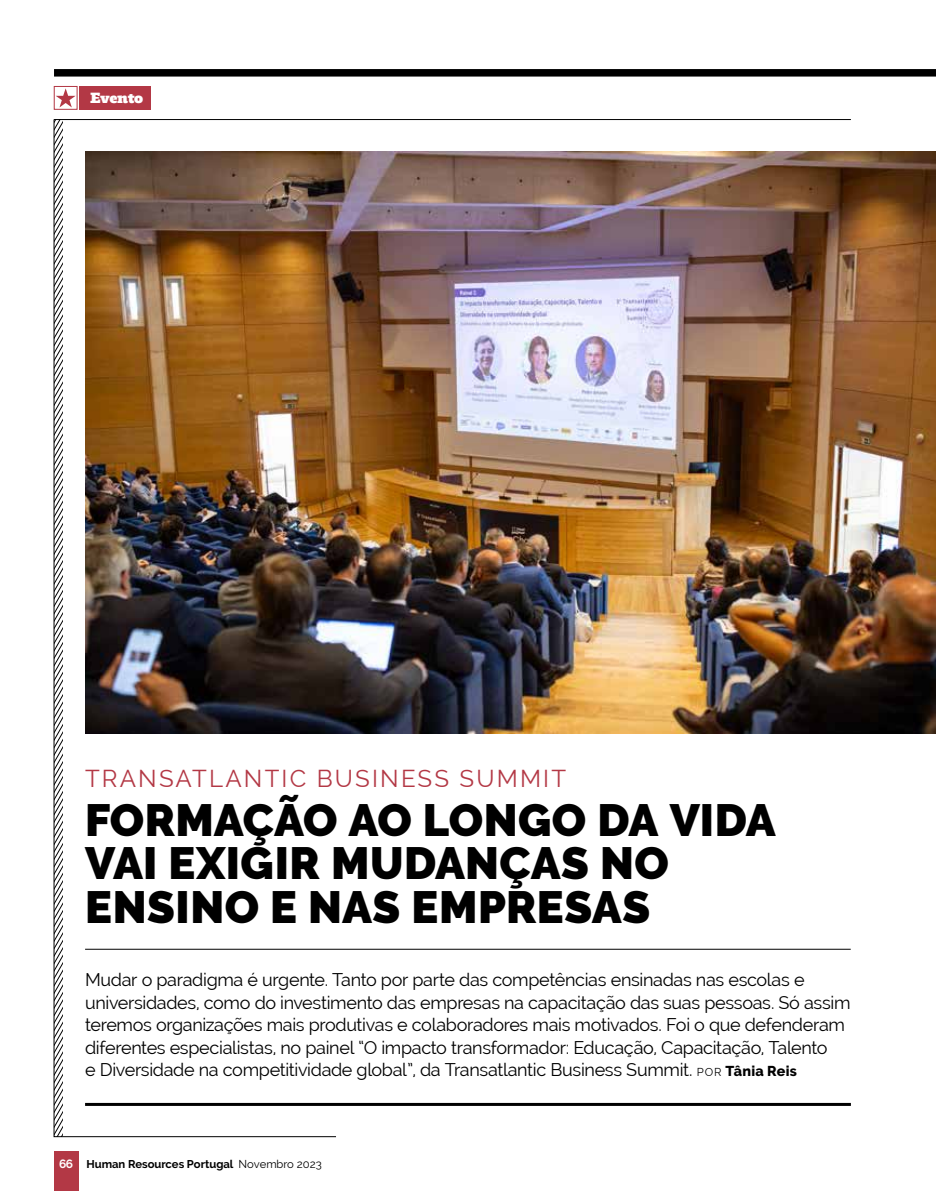
<style>
.page{position:relative;width:936px;height:1191px;background:#fff}
.page>*{position:absolute;margin:0;border:0;box-sizing:border-box;transform-origin:0 0}
.t1{font:900 45px/43.5px "Raleway";letter-spacing:.01em;color:#000}
.t2{font:24px "Raleway";letter-spacing:.09em;color:#b33845}
.t3{font:18px/22.5px "Raleway";letter-spacing:-.02em;color:#000}
.t4{font:700 15px "Regime";letter-spacing:-.025em;color:#fff}
.t5{font:700 11.25px "Raleway";color:#000}
.s1{font-size:11.25px}
.s2{font-weight:800;font-size:14.25px}
.s3{font-size:12px;color:#fff}
.s4{font-weight:400}
</style>
<div class="page">
<div style="left:54px;top:1151px;width:25px;height:40px;background:#b33845"></div>
<svg style="left:53px;top:119px;width:283px;height:1018px"></svg>
<hr style="left:54px;top:119px;width:796px;height:1px;background:#000">
<div style="left:54px;top:69px;width:881px;height:8px;background:#000"></div>
<div style="left:80px;top:86px;width:71px;height:24px;background:#b33845"></div>
<div style="left:54px;top:86px;width:24px;height:24px;border:1px solid #b33845"></div>
<svg style="left:56px;top:88px;width:20px;height:19px"></svg>
<img style="left:85px;top:151px;width:850px;height:582px">
<hr style="left:85px;top:949px;width:765px;height:1px;background:#000">
<hr style="left:85px;top:1103px;width:765px;height:3px;background:#000">
<p class="t4" style="left:90px;top:88px;width:55px">Evento</p>
<h2 class="t2" style="left:85px;top:765px;width:482px">TRANSATLANTIC BUSINESS SUMMIT</h2>
<h1 class="t1" style="left:85px;top:798px;width:692px">FORMAÇÃO AO LONGO DA VIDA<br>VAI EXIGIR MUDANÇAS NO<br>ENSINO E NAS EMPRESAS</h1>
<p class="t3" style="left:85px;top:968px;width:767px">Mudar o paradigma é urgente. Tanto por parte das competências ensinadas nas escolas e universidades, como do investimento das empresas na capacitação das suas pessoas. Só assim teremos organizações mais produtivas e colaboradores mais motivados. Foi o que defenderam diferentes especialistas, no painel “O impacto transformador: Educação, Capacitação, Talento<br>e Diversidade na competitividade global”, da Transatlantic Business Summit. <span class="s1">POR</span> <span class="s2">Tânia Reis</span></p>
<p class="t5" style="left:59px;top:1158px;width:264px"><span class="s3">66</span> Human Resources Portugal <span class="s4">Novembro 2023</span></p>
</div>
